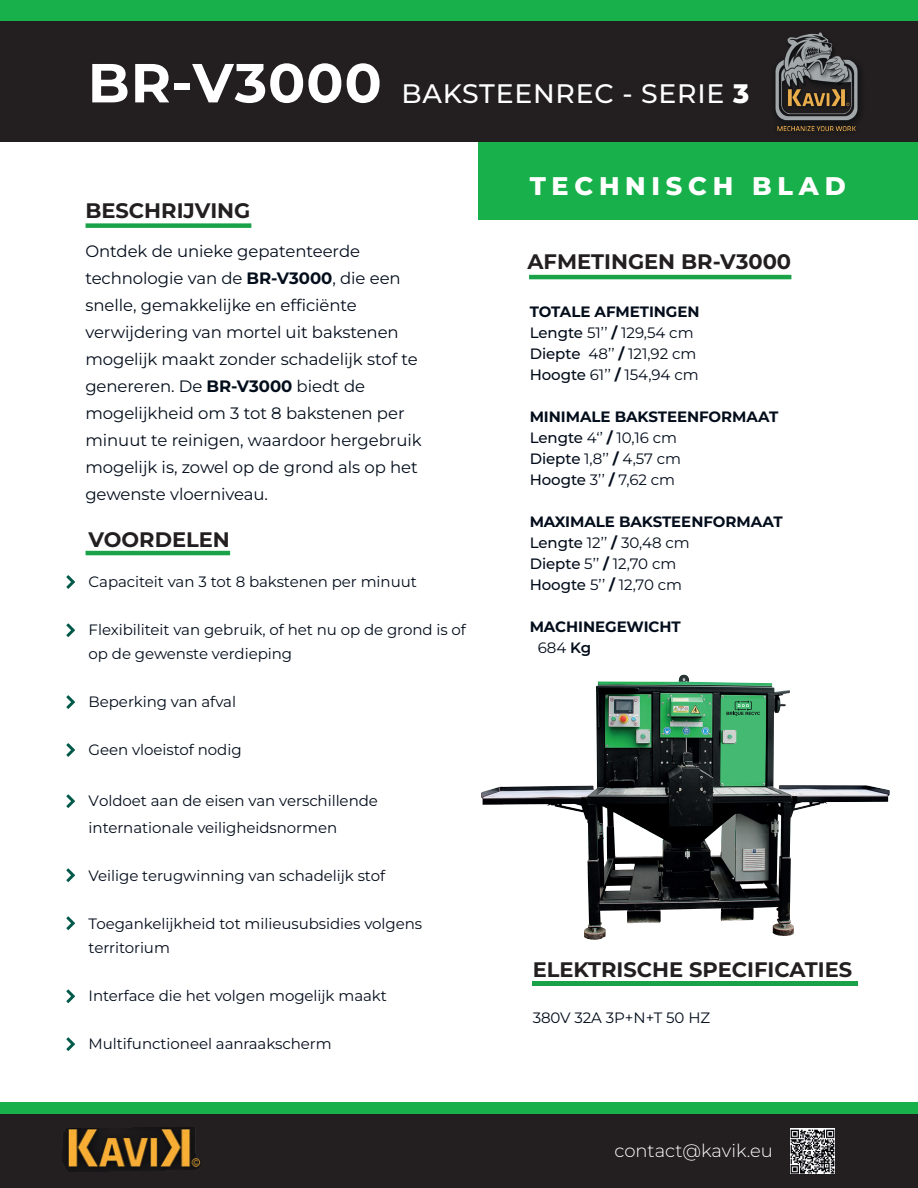
<style>
.page{position:relative;width:918px;height:1188px;background:#fff}
.page>*{position:absolute;margin:0;border:0;box-sizing:border-box;transform-origin:0 0}
.t1{font:500 26.7px "Montserrat";letter-spacing:.03em;color:#fff}
.t2{font:800 25.5px "Montserrat";letter-spacing:.225em;color:#fff}
.t3{font:700 21px "Montserrat";color:#231f20}
.t4{font:300 18px "Montserrat";color:#fff}
.t5{font:16.5px/27px "Montserrat";letter-spacing:-.005em;color:#030d1b}
.t6{font:15px/21px "Montserrat";letter-spacing:-.005em;color:#030d1b}
.t7{font:700 15px/21px "Montserrat";letter-spacing:-.005em;color:#030d1b}
.s1{font-weight:700;font-size:54.9px}
.s2{font-weight:800}
.s3{font-weight:700}
.s4{font-weight:500}
.s5{font-weight:400}
.s6{font-weight:600}
</style>
<div class="page">
<hr style="left:86px;top:551px;width:144px;height:4px;background:#1aa249">
<div style="left:86px;top:223px;width:165px;height:5px;background:#1aa249"></div>
<hr style="left:529px;top:275px;width:262px;height:4px;background:#1aa249">
<svg style="left:66px;top:575px;width:9px;height:14px"></svg>
<svg style="left:66px;top:794px;width:9px;height:14px"></svg>
<svg style="left:66px;top:623px;width:9px;height:14px"></svg>
<svg style="left:66px;top:695px;width:9px;height:14px"></svg>
<svg style="left:66px;top:743px;width:9px;height:14px"></svg>
<svg style="left:66px;top:868px;width:9px;height:14px"></svg>
<svg style="left:66px;top:916px;width:9px;height:14px"></svg>
<svg style="left:66px;top:989px;width:9px;height:14px"></svg>
<svg style="left:66px;top:1037px;width:9px;height:14px"></svg>
<div style="left:0;top:0;width:918px;height:23px;background:#18b04b"></div>
<div style="left:0;top:1102px;width:918px;height:12px;background:#18b04b"></div>
<div style="left:0;top:21px;width:918px;height:121px;background:#231f20"></div>
<div style="left:0;top:1114px;width:918px;height:74px;background:#231f20"></div>
<div style="left:478px;top:142px;width:440px;height:78px;background:#18b04b"></div>
<div style="left:532px;top:981px;width:326px;height:5px;background:#1aa249"></div>
<img style="left:775px;top:32px;width:85px;height:99px">
<img style="left:62px;top:1128px;width:139px;height:44px">
<img style="left:790px;top:1129px;width:45px;height:45px">
<img style="left:481px;top:675px;width:409px;height:265px">
<svg style="left:562px;top:804px;width:21px;height:6px"></svg>
<svg style="left:603px;top:806px;width:4px;height:61px"></svg>
<svg style="left:613px;top:812px;width:50px;height:45px"></svg>
<svg style="left:615px;top:864px;width:20px;height:6px"></svg>
<svg style="left:605px;top:885px;width:26px;height:6px"></svg>
<svg style="left:705px;top:814px;width:31px;height:64px;background:#5c605f"></svg>
<svg style="left:740px;top:884px;width:28px;height:5px"></svg>
<svg style="left:777px;top:814px;width:4px;height:72px"></svg>
<svg style="left:794px;top:802px;width:15px;height:6px"></svg>
<svg style="left:720px;top:698px;width:46px;height:85px;background:#47b272"></svg>
<h1 class="t1" style="left:88px;top:76px;width:663px"><span class="s1">BR-V3000</span> BAKSTEENREC - SERIE <span class="s2">3</span></h1>
<h3 class="t3" style="left:85px;top:197px;width:167px">BESCHRIJVING</h3>
<p class="t5" style="left:85px;top:237px;width:338px">Ontdek de unieke gepatenteerde technologie van de <span class="s3">BR-V3000</span>, die een snelle, gemakkelijke en efficiënte verwijdering van mortel uit bakstenen mogelijk maakt zonder schadelijk stof te genereren. De <span class="s3">BR-V3000</span> biedt de mogelijkheid om 3 tot 8 bakstenen per minuut te reinigen, waardoor hergebruik mogelijk is, zowel op de grond als op het gewenste vloerniveau.</p>
<h3 class="t3" style="left:89px;top:526px;width:143px">VOORDELEN</h3>
<p class="t6" style="left:89px;top:571px;width:330px">Capaciteit van 3 tot 8 bakstenen per minuut</p>
<p class="t6" style="left:89px;top:617px;width:379px;line-height:24px">Flexibiliteit van gebruik, of het nu op de grond is of op de gewenste verdieping</p>
<p class="t6" style="left:89px;top:691px;width:149px">Beperking van afval</p>
<p class="t6" style="left:89px;top:739px;width:155px">Geen vloeistof nodig</p>
<p class="t6" style="left:89px;top:787px;width:291px;line-height:27px">Voldoet aan de eisen van verschillende internationale veiligheidsnormen</p>
<p class="t6" style="left:89px;top:865px;width:298px">Veilige terugwinning van schadelijk stof</p>
<p class="t6" style="left:89px;top:911px;width:335px;line-height:24px">Toegankelijkheid tot milieusubsidies volgens territorium</p>
<p class="t6" style="left:89px;top:985px;width:300px">Interface die het volgen mogelijk maakt</p>
<p class="t6" style="left:89px;top:1033px;width:244px">Multifunctioneel aanraakscherm</p>
<h2 class="t2" style="left:530px;top:169px;width:318px">TECHNISCH BLAD</h2>
<h3 class="t3" style="left:528px;top:247px;width:265px">AFMETINGEN BR-V3000</h3>
<p class="t6" style="left:530px;top:301px;width:171px"><span class="s3">TOTALE AFMETINGEN<br></span><span class="s4">Lengte</span> 51’’ <span class="s3">/</span> 129,54 cm<br><span class="s4">Diepte</span> 48’’ <span class="s3">/</span> 121,92 cm<br><span class="s4">Hoogte</span> 61’’ <span class="s3">/</span> 154,94 cm</p>
<p class="t6" style="left:530px;top:406px;width:250px"><span class="s3">MINIMALE BAKSTEENFORMAAT<br></span><span class="s4">Lengte</span> 4‘’ <span class="s3">/</span> 10,16 cm<br><span class="s4">Diepte</span> 1,8’’ <span class="s3">/</span> 4,57 cm<br><span class="s4">Hoogte</span> 3’’ <span class="s3">/</span> 7,62 cm</p>
<p class="t6" style="left:530px;top:511px;width:254px"><span class="s3">MAXIMALE BAKSTEENFORMAAT<br></span><span class="s4">Lengte</span> 12’’ <span class="s3">/</span> 30,48 cm<br><span class="s4">Diepte</span> 5’’ <span class="s3">/</span> 12,70 cm<br><span class="s4">Hoogte</span> 5’’ <span class="s3">/</span> 12,70 cm</p>
<p class="t7" style="left:538px;top:616px;width:145px;text-indent:-8px">MACHINEGEWICHT<br><span class="s5">684</span> <span class="s6">Kg</span></p>
<h3 class="t3" style="left:533px;top:955px;width:321px">ELEKTRISCHE SPECIFICATIES</h3>
<p class="t6" style="left:533px;top:1007px;width:179px">380V 32A 3P+N+T 50 HZ</p>
<p class="t4" style="left:615px;top:1139px;width:160px">contact@kavik.eu</p>
</div>
